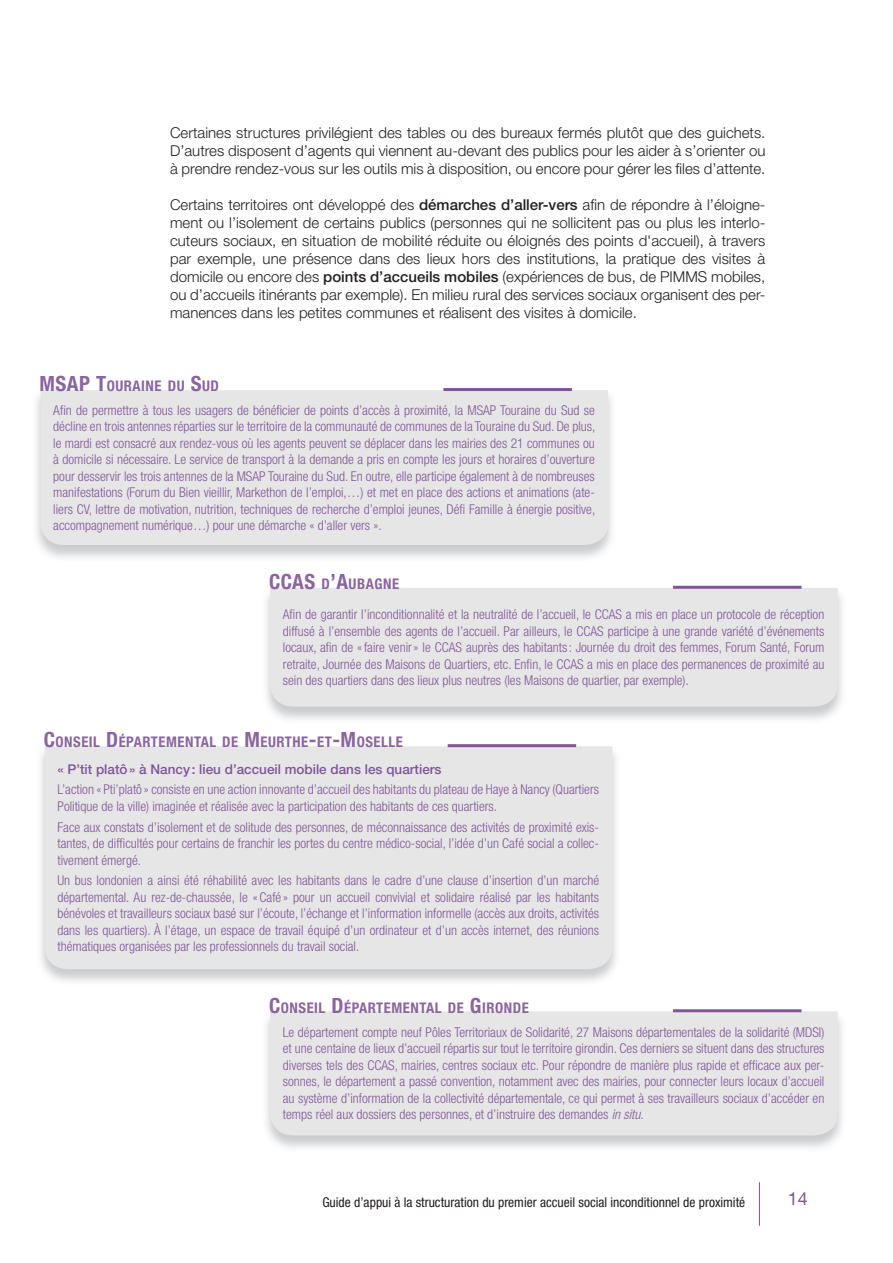
<style>
.page{position:relative;width:893px;height:1263px;background:#fff}
.page>*{position:absolute;margin:0;border:0;box-sizing:border-box;transform-origin:0 0}
.t1{font:18px "Helvetica Neue LT Std";color:#7e5697}
.t2{font:300 15px/18px "Helvetica Neue LT Std";color:#231f20;text-align:justify}
.t3{font:700 condensed 14.7px "Helvetica Neue LT Std";letter-spacing:.035em;color:#8a659f}
.t4{font:300 condensed 13.5px/16.5px "Helvetica Neue LT Std";color:#7e5697;text-align:justify}
.t5{font:condensed 13.5px "Helvetica Neue LT Std";color:#231f20}
.t6{font:500 13.5px "Helvetica Neue LT Std";color:#7e5697}
.s1{font-weight:500}
.s2{font-size:21px}
.s3{font-style:italic}
</style>
<div class="page">
<hr style="left:759px;top:1182px;width:1px;height:44px;background:#7e5697">
<div style="left:41px;top:390px;width:567px;height:155px;background:#e7e6e6"></div>
<hr style="left:443px;top:388px;width:129px;height:3px;background:#7e5697">
<div style="left:270px;top:588px;width:568px;height:119px;background:#e7e6e6"></div>
<hr style="left:673px;top:586px;width:128px;height:3px;background:#7e5697">
<div style="left:45px;top:746px;width:567px;height:223px;background:#e7e6e6"></div>
<hr style="left:448px;top:744px;width:128px;height:3px;background:#7e5697">
<div style="left:270px;top:1011px;width:568px;height:124px;background:#e7e6e6"></div>
<hr style="left:673px;top:1009px;width:128px;height:3px;background:#7e5697">
<p class="t2" style="left:170px;top:124px;width:597px">Certaines structures privilégient des tables ou des bureaux fermés plutôt que des guichets.<br>D’autres disposent d’agents qui viennent au-devant des publics pour les aider à s’orienter ou à prendre rendez-vous sur les outils mis à disposition, ou encore pour gérer les files d’attente.</p>
<p class="t2" style="left:170px;top:196px;width:597px">Certains territoires ont développé des <span class="s1">démarches d’aller-vers</span> afin de répondre à l’éloigne&shy;ment ou l’isolement de certains publics (personnes qui ne sollicitent pas ou plus les interlo&shy;cuteurs sociaux, en situation de mobilité réduite ou éloignés des points d'accueil), à travers par exemple, une présence dans des lieux hors des institutions, la pratique des visites à domicile ou encore des <span class="s1">points d’accueils mobiles</span> (expériences de bus, de PIMMS mobiles, ou d’accueils itinérants par exemple). En milieu rural des services sociaux organisent des per&shy;manences dans les petites communes et réalisent des visites à domicile.</p>
<p class="t3" style="left:39px;top:377px;width:181px"><span class="s2">MSAP T</span>OURAINE DU <span class="s2">S</span>UD</p>
<p class="t4" style="left:53px;top:401px;width:544px">Afin de permettre à tous les usagers de bénéficier de points d’accès à proximité, la MSAP Touraine du Sud se décline en trois antennes réparties sur le territoire de la communauté de communes de la Touraine du Sud. De plus, le mardi est consacré aux rendez-vous où les agents peuvent se déplacer dans les mairies des 21 communes ou à domicile si nécessaire. Le service de transport à la demande a pris en compte les jours et horaires d’ouverture pour desservir les trois antennes de la MSAP Touraine du Sud. En outre, elle participe également à de nombreuses manifestations (Forum du Bien vieillir, Markethon de l’emploi,…) et met en place des actions et animations (ate&shy;liers CV, lettre de motivation, nutrition, techniques de recherche d’emploi jeunes, Défi Famille à énergie positive, accompagnement numérique…) pour une démarche « d’aller vers ».</p>
<p class="t3" style="left:269px;top:575px;width:132px"><span class="s2">CCAS</span> D<span class="s2">’A</span>UBAGNE</p>
<p class="t4" style="left:283px;top:606px;width:543px">Afin de garantir l’inconditionnalité et la neutralité de l’accueil, le CCAS a mis en place un protocole de réception diffusé à l’ensemble des agents de l’accueil. Par ailleurs, le CCAS participe à une grande variété d’événements locaux, afin de « faire venir » le CCAS auprès des habitants : Journée du droit des femmes, Forum Santé, Forum retraite, Journée des Maisons de Quartiers, etc. Enfin, le CCAS a mis en place des permanences de proximité au sein des quartiers dans des lieux plus neutres (les Maisons de quartier, par exemple).</p>
<p class="t3" style="left:44px;top:733px;width:361px"><span class="s2">C</span>ONSEIL <span class="s2">D</span>ÉPARTEMENTAL DE <span class="s2">M</span>EURTHE<span class="s2">-</span>ET<span class="s2">-M</span>OSELLE</p>
<p class="t6" style="left:58px;top:761px;width:386px">« P’tit platô » à Nancy : lieu d’accueil mobile dans les quartiers</p>
<p class="t4" style="left:58px;top:781px;width:543px">L’action « Pti’platô » consiste en une action innovante d’accueil des habitants du plateau de Haye à Nancy (Quartiers<br>Politique de la ville) imaginée et réalisée avec la participation des habitants de ces quartiers.</p>
<p class="t4" style="left:58px;top:818px;width:543px">Face aux constats d’isolement et de solitude des personnes, de méconnaissance des activités de proximité exis&shy;tantes, de difficultés pour certains de franchir les portes du centre médico-social, l’idée d’un Café social a collec&shy;tivement émergé.</p>
<p class="t4" style="left:58px;top:872px;width:543px">Un bus londonien a ainsi été réhabilité avec les habitants dans le cadre d’une clause d’insertion d’un marché départemental. Au rez-de-chaussée, le « Café » pour un accueil convivial et solidaire réalisé par les habitants bénévoles et travailleurs sociaux basé sur l’écoute, l’échange et l’information informelle (accès aux droits, activités dans les quartiers). À l’étage, un espace de travail équipé d’un ordinateur et d’un accès internet, des réunions thématiques organisées par les professionnels du travail social.</p>
<p class="t3" style="left:269px;top:998px;width:261px"><span class="s2">C</span>ONSEIL <span class="s2">D</span>ÉPARTEMENTAL DE <span class="s2">G</span>IRONDE</p>
<p class="t4" style="left:283px;top:1024px;width:543px">Le département compte neuf Pôles Territoriaux de Solidarité, 27 Maisons départementales de la solidarité (MDSI) et une centaine de lieux d’accueil répartis sur tout le territoire girondin. Ces derniers se situent dans des structures diverses tels des CCAS, mairies, centres sociaux etc. Pour répondre de manière plus rapide et efficace aux per&shy;sonnes, le département a passé convention, notamment avec des mairies, pour connecter leurs locaux d’accueil au système d’information de la collectivité départementale, ce qui permet à ses travailleurs sociaux d’accéder en temps réel aux dossiers des personnes, et d’instruire des demandes <span class="s3">in situ</span>.</p>
<p class="t5" style="left:322px;top:1194px;width:424px">Guide d’appui à la structuration du premier accueil social inconditionnel de proximité</p>
<h1 class="t1" style="left:788px;top:1187px;width:22px">14</h1>
</div>
